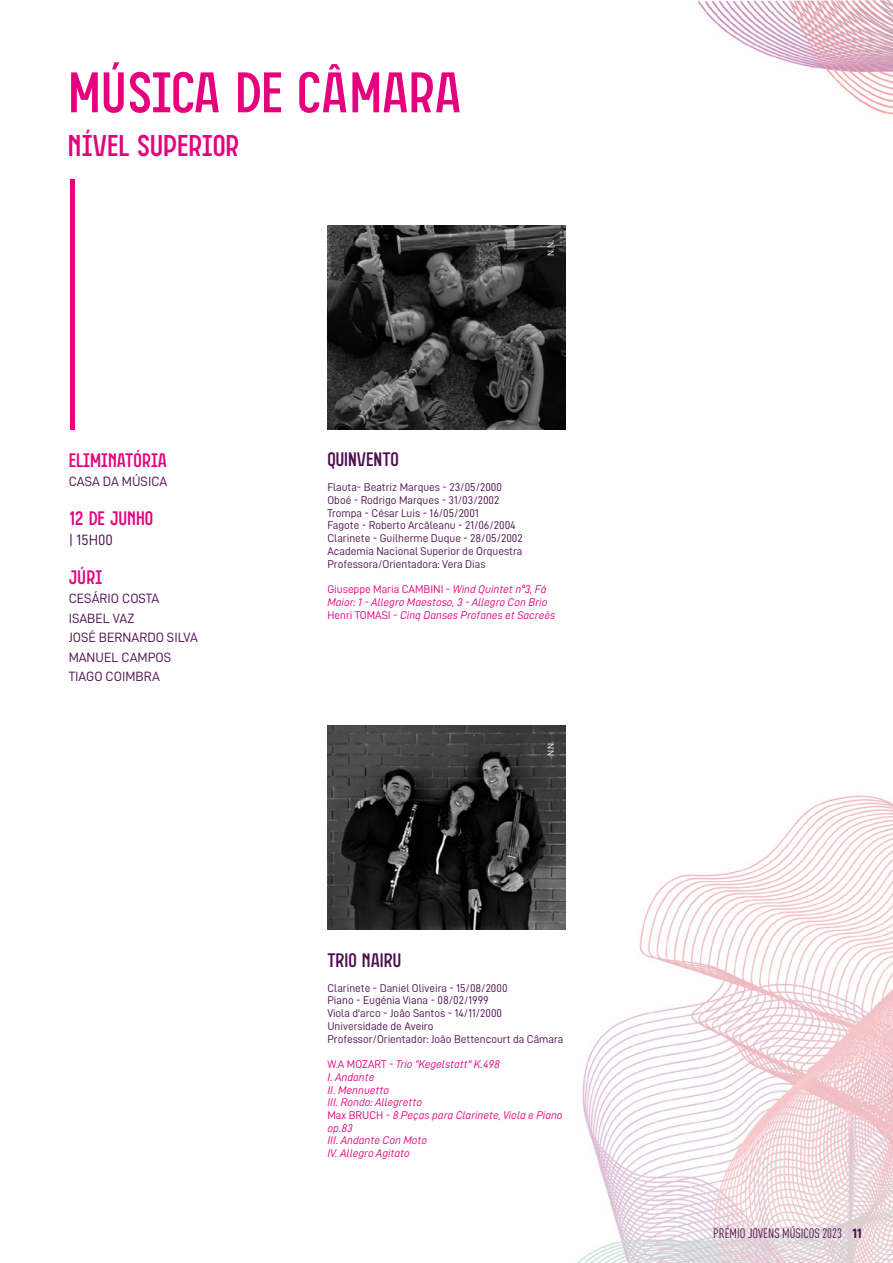
<style>
.page{position:relative;width:893px;height:1263px;background:#fff}
.page>*{position:absolute;margin:0;border:0;box-sizing:border-box;transform-origin:0 0}
.t1{font:57px "Parginer";color:#e5007e}
.t2{font:30px "Parginer";color:#e5007e}
.t3{font:19.5px "Parginer";color:#e5007e}
.t4{font:19.5px "Parginer";color:#4d0e4e}
.t5{font:15px "D DIN";color:#4d0e4e}
.t6{font:13.5px/19.5px "D DIN";color:#4d0e4e}
.t7{font:condensed 13.5px "DIN Pro";color:#4d0e4e}
.t8{font:11.25px/12.8px "D DIN";color:#4d0e4e}
.t9{font:11.25px/12.8px "D DIN Italic";color:#e5007e}
.t10{font:11.25px "D DIN";color:#e5007e}
.t11{font:9px "D DIN";color:#fff}
.s1{font-family:"D DIN Italic"}
.s2{font-family:"D DIN"}
.s3{font-family:"D DIN Bold";font-stretch:normal}
</style>
<div class="page">
<img style="left:697px;top:0;width:196px;height:115px">
<img style="left:565px;top:772px;width:328px;height:491px">
<hr style="left:71px;top:179px;width:4px;height:251px;background:#e5007e">
<img style="left:327px;top:726px;width:238px;height:204px">
<img style="left:327px;top:225px;width:239px;height:204px">
<h1 class="t1" style="left:68px;top:53px;width:395px">MÚSICA DE CÂMARA</h1>
<h2 class="t2" style="left:68px;top:124px;width:173px">NÍVEL SUPERIOR</h2>
<p class="t11" style="left:546px;top:256px;width:17px;rotate:-90deg">N.N.</p>
<h3 class="t3" style="left:69px;top:447px;width:100px">ELIMINATÓRIA</h3>
<p class="t6" style="left:69px;top:472px;width:100px">CASA DA MÚSICA</p>
<h3 class="t3" style="left:69px;top:505px;width:86px">12 DE JUNHO</h3>
<h3 class="t5" style="left:69px;top:531px;width:46px">| 15H00</h3>
<h3 class="t3" style="left:69px;top:564px;width:35px">JÚRI</h3>
<p class="t6" style="left:69px;top:589px;width:131px">CESÁRIO COSTA<br>ISABEL VAZ<br>JOSÉ BERNARDO SILVA<br>MANUEL CAMPOS<br>TIAGO COIMBRA</p>
<h3 class="t4" style="left:327px;top:446px;width:73px">QUINVENTO</h3>
<p class="t8" style="left:327px;top:481px;width:197px">Flauta- Beatriz Marques - 23/05/2000<br>Oboé - Rodrigo Marques - 31/03/2002<br>Trompa - César Luis - 16/05/2001<br>Fagote - Roberto Arcãleanu - 21/06/2004<br>Clarinete - Guilherme Duque - 28/05/2002<br>Academia Nacional Superior de Orquestra Professora/Orientadora: Vera Dias</p>
<p class="t10" style="left:327px;top:583px;width:221px">Giuseppe Maria CAMBINI - <span class="s1">Wind Quintet nº3, Fá</span></p>
<p class="t9" style="left:327px;top:595px;width:229px">Maior: 1 - Allegro Maestoso, 3 - Allegro Con Brio<br><span class="s2">Henri TOMASI -</span> Cinq Danses Profanes et Sacreès</p>
<p class="t11" style="left:546px;top:756px;width:17px;rotate:-90deg">N.N.</p>
<h3 class="t4" style="left:327px;top:946px;width:75px">TRIO NAIRU</h3>
<p class="t8" style="left:327px;top:981px;width:238px">Clarinete - Daniel Oliveira - 15/08/2000<br>Piano - Eugénia Viana - 08/02/1999<br>Viola d'arco - João Santos - 14/11/2000<br>Universidade de Aveiro<br>Professor/Orientador: João Bettencourt da Câmara</p>
<p class="t9" style="left:327px;top:1057px;width:237px"><span class="s2">W.A MOZART -</span> Trio "Kegelstatt" K.498<br>I. Andante<br>II. Mennuetto<br>III. Rondo: Allegretto<br><span class="s2">Max BRUCH -</span> 8 Peças para Clarinete, Viola e Piano op.83<br>III. Andante Con Moto<br>IV. Allegro Agitato</p>
<p class="t7" style="left:713px;top:1223px;width:150px">PRÉMIO JOVENS MÚSICOS 2023 <span class="s3">11</span></p>
</div>
